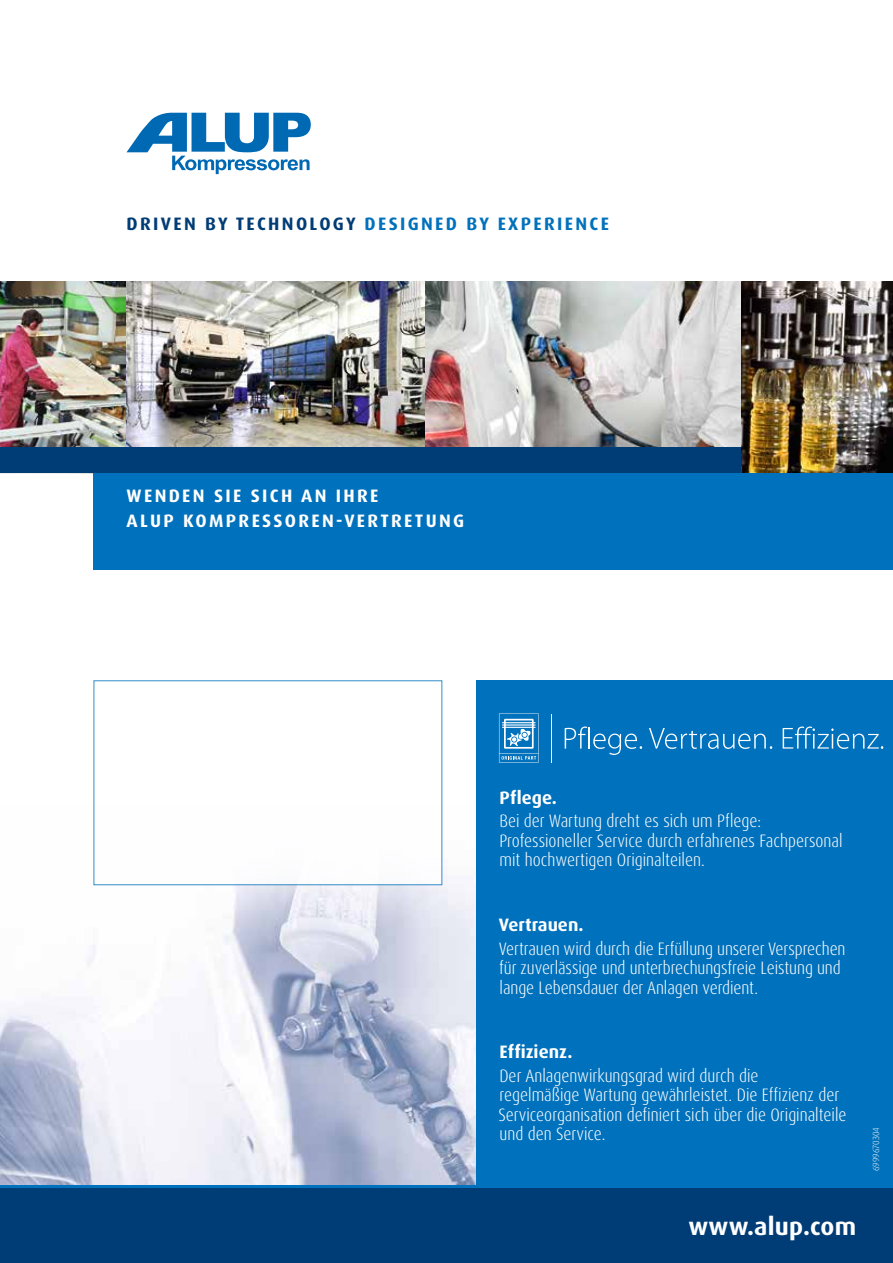
<style>
.page{position:relative;width:893px;height:1263px;background:#fff}
.page>*{position:absolute;margin:0;border:0;box-sizing:border-box;transform-origin:0 0}
.t1{font:700 24.6px "Dax Pro";letter-spacing:.01em;color:#fff}
.t2{font:300 condensed 18px/19.5px "Dax Pro";color:#fff}
.t3{font:700 18px/25.5px "Dax Pro";letter-spacing:.13em;color:#fff}
.t4{font:700 18px "Dax Pro";letter-spacing:.13em;color:#0071bc}
.t5{font:700 18px "Dax Pro";color:#fff}
.t6{font:300 9px "Dax Pro";letter-spacing:-.005em;color:#fff}
.s1{color:#003c75}
</style>
<div class="page">
<img style="left:0;top:807px;width:476px;height:378px">
<img style="left:740px;top:282px;width:153px;height:191px">
<img style="left:0;top:282px;width:740px;height:166px">
<div style="left:476px;top:680px;width:417px;height:505px;background:#0071bc"></div>
<div style="left:0;top:1187px;width:893px;height:76px;background:#003c75"></div>
<div style="left:0;top:448px;width:740px;height:25px;background:#003c75"></div>
<div style="left:94px;top:473px;width:799px;height:97px;background:#0071bc"></div>
<hr style="left:0;top:1185px;width:893px;height:3px;background:#0071bc">
<div style="left:94px;top:680px;width:348px;height:205px;background:#fff"></div>
<svg style="left:126px;top:113px;width:185px;height:61px"></svg>
<svg style="left:499px;top:713px;width:40px;height:49px"></svg>
<hr style="left:551px;top:713px;width:1px;height:49px;background:#fff">
<svg style="left:565px;top:726px;width:77px;height:29px"></svg>
<svg style="left:649px;top:728px;width:123px;height:21px"></svg>
<svg style="left:783px;top:726px;width:100px;height:23px"></svg>
<p class="t4" style="left:127px;top:212px;width:484px"><span class="s1">DRIVEN BY TECHNOLOGY</span> DESIGNED BY EXPERIENCE</p>
<p class="t3" style="left:127px;top:483px;width:339px">WENDEN SIE SICH AN IHRE<br>ALUP KOMPRESSOREN-VERTRETUNG</p>
<p class="t3" style="left:500px;top:785px;width:59px">Pflege.</p>
<p class="t2" style="left:499px;top:811px;width:345px">Bei der Wartung dreht es sich um Pflege:<br>Professioneller Service durch erfahrenes Fachpersonal mit hochwertigen Originalteilen.</p>
<p class="t5" style="left:499px;top:913px;width:86px">Vertrauen.</p>
<p class="t2" style="left:499px;top:939px;width:348px">Vertrauen wird durch die Erfüllung unserer Versprechen für zuverlässige und unterbrechungsfreie Leistung und lange Lebensdauer der Anlagen verdient.</p>
<p class="t5" style="left:499px;top:1040px;width:75px">Effizienz.</p>
<p class="t2" style="left:498px;top:1066px;width:350px">Der Anlagenwirkungsgrad wird durch die<br>regelmäßige Wartung gewährleistet. Die Effizienz der Serviceorganisation definiert sich über die Originalteile und den Service.</p>
<h1 class="t1" style="left:688px;top:1210px;width:169px">www.alup.com</h1>
<p class="t6" style="left:870px;top:1171px;width:45px;rotate:-90deg">6999670304</p>
</div>
